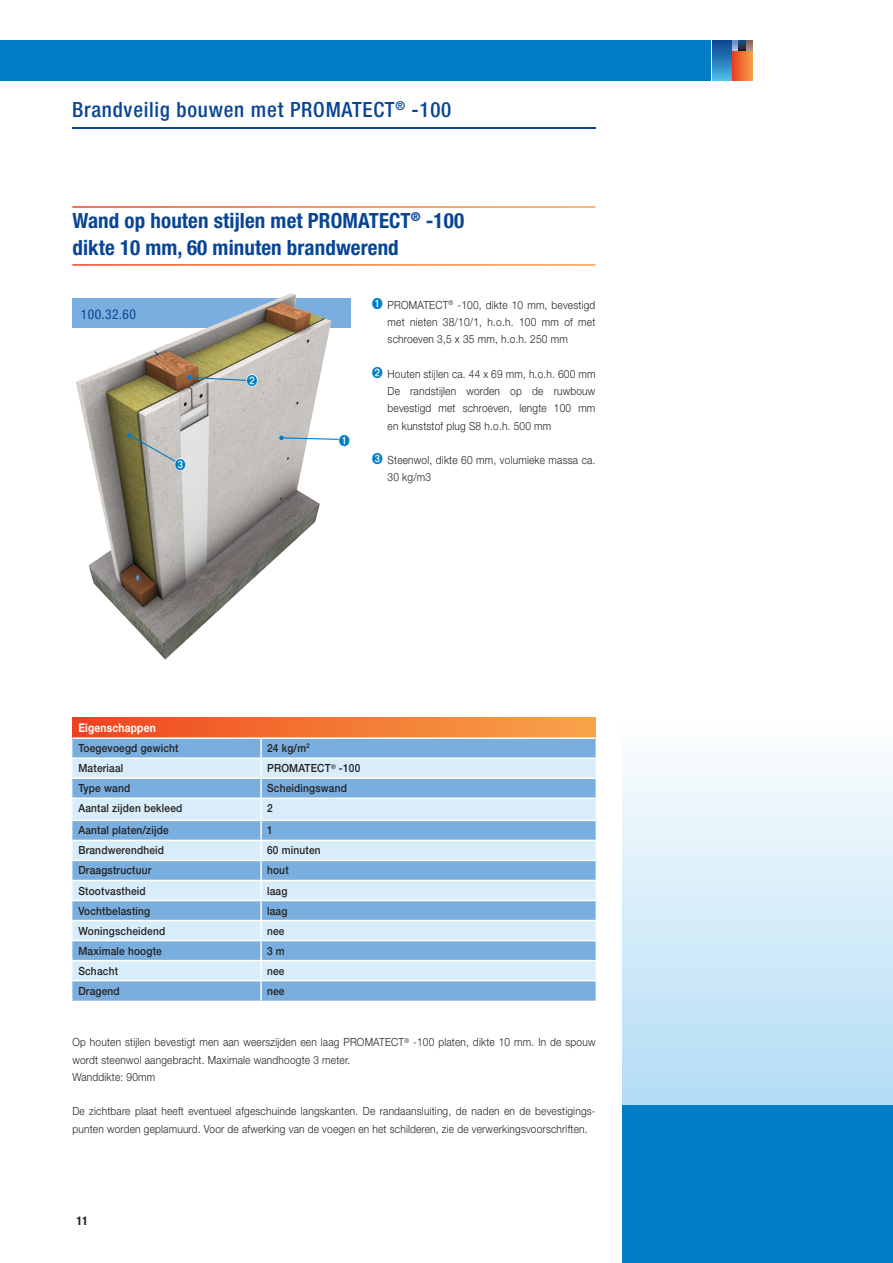
<style>
.page{position:relative;width:893px;height:1263px;background:#fff}
.page>*{position:absolute;margin:0;border:0;box-sizing:border-box;transform-origin:0 0}
.t1{font:700 condensed 21px "Helvetica Neue LT Std";letter-spacing:.005em;color:#094594}
.t2{font:500 condensed 21px "Helvetica Neue LT Std";letter-spacing:.035em;color:#094594}
.t3{font:condensed 13.5px "Helvetica Neue LT Std";letter-spacing:.03em;color:#094594}
.tabel_kopje{font:700 12px "Helvetica Neue LT Std";letter-spacing:.02em;color:#fff;scale:.85 1}
.t4{font:700 condensed 12px "Helvetica Neue LT Std";color:#231f20}
.t5{font:300 11.25px/17.2px "Helvetica Neue LT Std";letter-spacing:.02em;color:#231f20;scale:.9 1}
.t6{font:500 11.25px "Helvetica Neue LT Std";letter-spacing:.02em;color:#231f20;scale:.9 1}
.s1{color:#007ec5}
</style>
<div class="page">
<hr style="left:72px;top:128px;width:523px;height:1px;background:#094594">
<div style="left:623px;top:710px;width:270px;height:396px;background:linear-gradient(to bottom,#fffffe,#b2dcf5)"></div>
<div style="left:623px;top:1106px;width:270px;height:157px;background:#007ec5"></div>
<div style="left:0;top:40px;width:710px;height:41px;background:#007ec5"></div>
<div style="left:712px;top:40px;width:20px;height:41px;background:linear-gradient(to bottom,#074191,#4cbce7)"></div>
<svg style="left:732px;top:50px;width:21px;height:31px"></svg>
<svg style="left:732px;top:40px;width:21px;height:10px"></svg>
<div style="left:72px;top:298px;width:279px;height:30px;background:#79aede"></div>
<img style="left:76px;top:293px;width:256px;height:367px">
<div style="left:72px;top:718px;width:524px;height:20px;background:linear-gradient(to right,#ef441f,#f7a648)"></div>
<div style="left:72px;top:739px;width:524px;height:262px;background:#79aede"></div>
<svg style="left:72px;top:759px;width:524px;height:221px;background:#afd1ed"></svg>
<hr style="left:72px;top:737px;width:189px;height:2px;background:#fff">
<hr style="left:261px;top:737px;width:335px;height:2px;background:#fff">
<hr style="left:72px;top:757px;width:189px;height:2px;background:#fff">
<hr style="left:261px;top:757px;width:335px;height:2px;background:#fff">
<hr style="left:72px;top:777px;width:189px;height:2px;background:#fff">
<hr style="left:261px;top:777px;width:335px;height:2px;background:#fff">
<svg style="left:260px;top:739px;width:2px;height:58px"></svg>
<hr style="left:72px;top:797px;width:189px;height:2px;background:#fff">
<hr style="left:261px;top:797px;width:335px;height:2px;background:#fff">
<hr style="left:260px;top:799px;width:2px;height:21px;background:#fff">
<hr style="left:72px;top:820px;width:189px;height:1px;background:#fff">
<hr style="left:261px;top:820px;width:335px;height:1px;background:#fff">
<hr style="left:72px;top:840px;width:189px;height:1px;background:#fff">
<hr style="left:261px;top:840px;width:335px;height:1px;background:#fff">
<hr style="left:72px;top:860px;width:189px;height:1px;background:#fff">
<hr style="left:261px;top:860px;width:335px;height:1px;background:#fff">
<hr style="left:72px;top:880px;width:189px;height:1px;background:#fff">
<hr style="left:261px;top:880px;width:335px;height:1px;background:#fff">
<hr style="left:72px;top:900px;width:189px;height:1px;background:#fff">
<hr style="left:261px;top:900px;width:335px;height:1px;background:#fff">
<hr style="left:72px;top:920px;width:189px;height:1px;background:#fff">
<hr style="left:261px;top:920px;width:335px;height:1px;background:#fff">
<hr style="left:72px;top:940px;width:189px;height:1px;background:#fff">
<hr style="left:261px;top:940px;width:335px;height:1px;background:#fff">
<hr style="left:72px;top:960px;width:189px;height:1px;background:#fff">
<hr style="left:261px;top:960px;width:335px;height:1px;background:#fff">
<svg style="left:260px;top:821px;width:2px;height:159px"></svg>
<hr style="left:72px;top:980px;width:189px;height:1px;background:#fff">
<hr style="left:261px;top:980px;width:335px;height:1px;background:#fff">
<hr style="left:260px;top:981px;width:2px;height:20px;background:#fff">
<svg style="left:279px;top:433px;width:62px;height:14px"></svg>
<svg style="left:187px;top:373px;width:72px;height:15px"></svg>
<svg style="left:127px;top:433px;width:60px;height:38px;background:#adada0"></svg>
<h1 class="t2" style="left:72px;top:97px;width:380px">Brandveilig bouwen met PROMATECT<sup>®</sup> -100</h1>
<p class="t1" style="left:72px;top:207px;width:393px">Wand op houten stijlen met PROMATECT<sup>®</sup> -100</p>
<p class="t1" style="left:72px;top:234px;width:328px">dikte 10 mm, 60 minuten brandwerend</p>
<p class="t3" style="left:81px;top:306px;width:57px">100.32.60</p>
<p class="t5" style="left:388px;top:296px;width:232px;text-align:justify;text-indent:-16px"><span class="s1">➊</span> PROMATECT<sup>®</sup> -100, dikte 10 mm, bevestigd met nieten 38/10/1, h.o.h. 100 mm of met schroeven 3,5 x 35 mm, h.o.h. 250 mm</p>
<p class="t5" style="left:388px;top:365px;width:232px;text-align:justify;text-indent:-16px"><span class="s1">➋</span> Houten stijlen ca. 44 x 69 mm, h.o.h. 600 mm De randstijlen worden op de ruwbouw bevestigd met schroeven, lengte 100 mm en kunststof plug S8 h.o.h. 500 mm</p>
<p class="t5" style="left:388px;top:451px;width:232px;text-indent:-16px"><span class="s1">➌</span> Steenwol, dikte 60 mm, volumieke massa ca.<br>30 kg/m3</p>
<p class="tabel_kopje" style="left:78px;top:720px;width:93px">Eigenschappen</p>
<p class="t6" style="left:78px;top:741px;width:113px">Toegevoegd gewicht</p>
<p class="t6" style="left:267px;top:741px;width:49px">24 kg/m<sup>2</sup></p>
<p class="t6" style="left:78px;top:761px;width:51px">Materiaal</p>
<p class="t6" style="left:267px;top:761px;width:105px">PROMATECT<sup>®</sup> -100</p>
<p class="t6" style="left:78px;top:781px;width:59px">Type wand</p>
<p class="t6" style="left:267px;top:781px;width:90px">Scheidingswand</p>
<p class="t6" style="left:78px;top:802px;width:117px">Aantal zijden bekleed</p>
<p class="t6" style="left:267px;top:802px;width:8px">2</p>
<p class="t6" style="left:78px;top:824px;width:102px">Aantal platen/zijde</p>
<p class="t6" style="left:267px;top:824px;width:8px">1</p>
<p class="t6" style="left:78px;top:844px;width:97px">Brandwerendheid</p>
<p class="t6" style="left:267px;top:844px;width:61px">60 minuten</p>
<p class="t6" style="left:78px;top:864px;width:83px">Draagstructuur</p>
<p class="t6" style="left:267px;top:864px;width:26px">hout</p>
<p class="t6" style="left:78px;top:884px;width:76px">Stootvastheid</p>
<p class="t6" style="left:267px;top:884px;width:24px">laag</p>
<p class="t6" style="left:78px;top:904px;width:81px">Vochtbelasting</p>
<p class="t6" style="left:267px;top:904px;width:24px">laag</p>
<p class="t6" style="left:78px;top:924px;width:98px">Woningscheidend</p>
<p class="t6" style="left:267px;top:924px;width:21px">nee</p>
<p class="t6" style="left:78px;top:944px;width:94px">Maximale hoogte</p>
<p class="t6" style="left:267px;top:944px;width:21px">3 m</p>
<p class="t6" style="left:78px;top:964px;width:46px">Schacht</p>
<p class="t6" style="left:267px;top:964px;width:21px">nee</p>
<p class="t6" style="left:78px;top:984px;width:47px">Dragend</p>
<p class="t6" style="left:267px;top:984px;width:21px">nee</p>
<p class="t5" style="left:72px;top:1033px;width:583px">Op houten stijlen bevestigt men aan weerszijden een laag PROMATECT<sup>®</sup> -100 platen, dikte 10 mm. In de spouw wordt steenwol aangebracht. Maximale wandhoogte 3 meter.</p>
<p class="t5" style="left:72px;top:1068px;width:94px">Wanddikte: 90mm</p>
<p class="t5" style="left:72px;top:1102px;width:581px">De zichtbare plaat heeft eventueel afgeschuinde langskanten. De randaansluiting, de naden en de bevestigings&shy;punten worden geplamuurd. Voor de afwerking van de voegen en het schilderen, zie de verwerkingsvoorschriften.</p>
<p class="t4" style="left:77px;top:1213px;width:13px">11</p>
</div>
